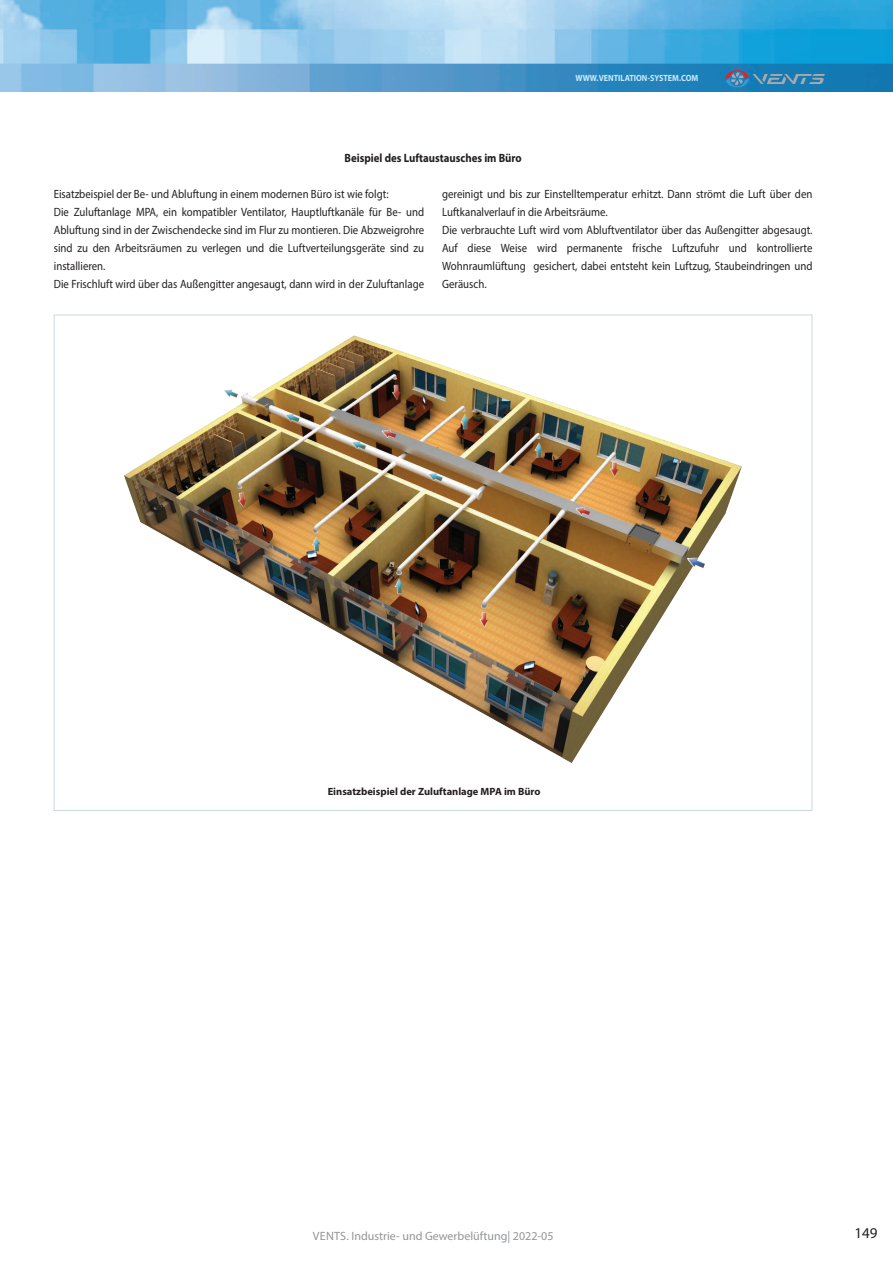
<style>
.page{position:relative;width:893px;height:1263px;background:#fff}
.page>*{position:absolute;margin:0;border:0;box-sizing:border-box;transform-origin:0 0}
.t1{font:15px "Myriad Pro";color:#231f20}
.t2{font:12px/18px "Myriad Pro";color:#231f20;scale:.9 1}
.t3{font:12px "Myriad Pro";color:#939598}
.t4{font:700 12px "Myriad Pro";color:#231f20;scale:.9 1}
.t5{font:700 10.5px "Myriad Pro";color:#231f20}
.t6{font:700 9px "Myriad Pro";color:#c6eafa;scale:.9 1}
</style>
<div class="page">
<img style="left:0;top:0;width:893px;height:91px">
<svg style="left:726px;top:70px;width:99px;height:17px;background:#3e83af"></svg>
<img style="left:124px;top:335px;width:618px;height:428px">
<p class="t6" style="left:575px;top:72px;width:138px">WWW.VENTILATION-SYSTEM.COM</p>
<p class="t4" style="left:344px;top:150px;width:199px">Beispiel des Luftaustausches im Büro</p>
<p class="t2" style="left:54px;top:185px;width:413px">Eisatzbeispiel der Be- und Abluftung in einem modernen Büro ist wie folgt:<br>Die Zuluftanlage MPA, ein kompatibler Ventilator, Hauptluftkanäle für Be- und Abluftung sind in der Zwischendecke sind im Flur zu montieren. Die Abzweigrohre sind zu den Arbeitsräumen zu verlegen und die Luftverteilungsgeräte sind zu installieren.<br>Die Frischluft wird über das Außengitter angesaugt, dann wird in der Zuluftanlage</p>
<p class="t2" style="left:442px;top:185px;width:413px">gereinigt und bis zur Einstelltemperatur erhitzt. Dann strömt die Luft über den Luftkanalverlauf in die Arbeitsräume.<br>Die verbrauchte Luft wird vom Abluftventilator über das Außengitter abgesaugt.<br>Auf diese Weise wird permanente frische Luftzufuhr und kontrollierte Wohnraumlüftung gesichert, dabei entsteht kein Luftzug, Staubeindringen und Geräusch.</p>
<p class="t5" style="left:328px;top:784px;width:214px">Einsatzbeispiel der Zuluftanlage MPA im Büro</p>
<p class="t3" style="left:313px;top:1229px;width:242px">VENTS. Industrie- und Gewerbelüftung| 2022-05</p>
<p class="t1" style="left:854px;top:1224px;width:25px">149</p>
</div>
